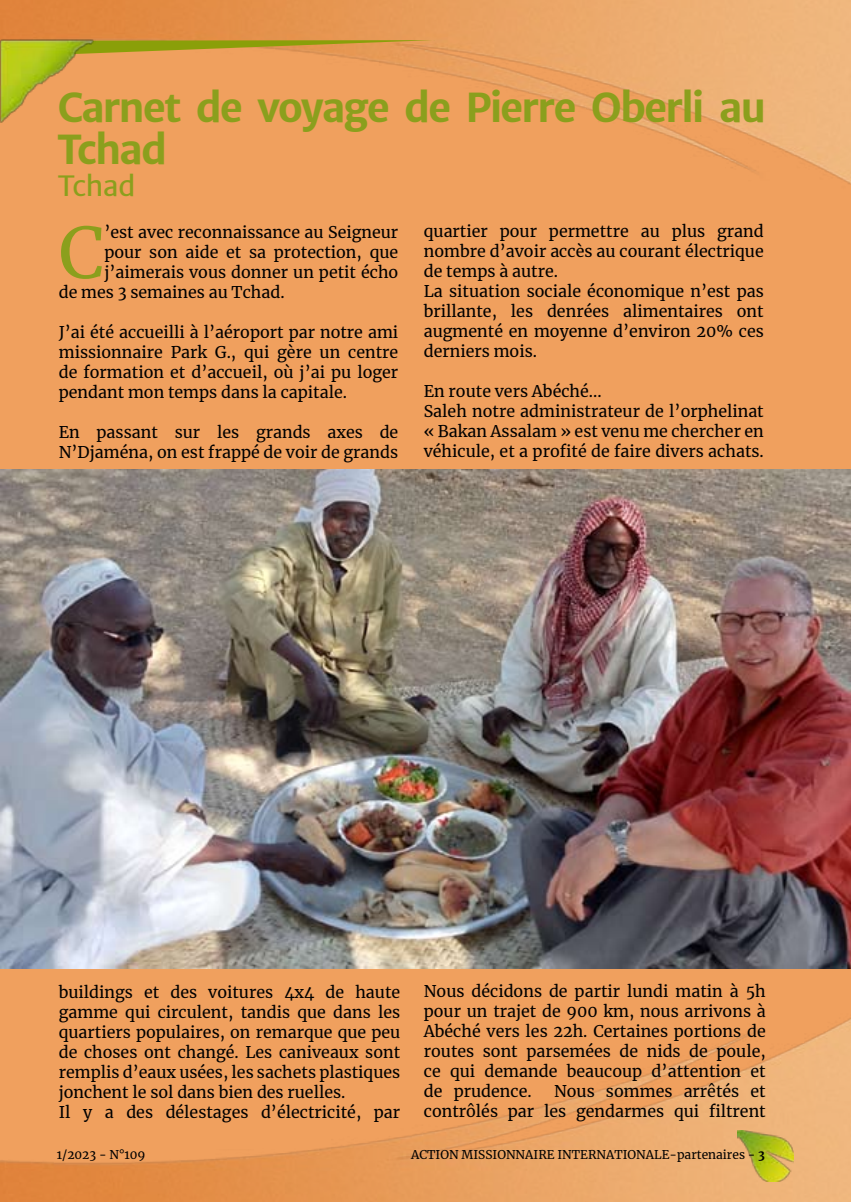
<style>
.page{position:relative;width:851px;height:1202px;background:#fff}
.page>*{position:absolute;margin:0;border:0;box-sizing:border-box;transform-origin:0 0}
.t1{font:69.8px "Merriweather";color:#8b9f1d}
.t2{font:700 40px/42px "Merriweather Sans";letter-spacing:-.055em;color:#8b9f1d}
.t3{font:28px "Merriweather Sans";letter-spacing:-.01em;color:#8b9f1d}
.t4{font:16px/20px "Merriweather";color:#000}
.t5{font:12px "Merriweather";color:#000}
.s1{font-weight:700}
</style>
<div class="page">
<div style="left:0;top:0;width:850px;height:1202px;background:#f0a05e"></div>
<img style="left:0;top:0;width:850px;height:184px">
<img style="left:0;top:1018px;width:850px;height:184px">
<img style="left:737px;top:1130px;width:56px;height:52px">
<svg style="left:95px;top:40px;width:340px;height:14px"></svg>
<img style="left:1px;top:40px;width:94px;height:83px">
<img style="left:0;top:469px;width:850px;height:499px">
<h2 class="t2" style="left:57px;top:86px;width:710px">Carnet de voyage de Pierre Oberli au<br>Tchad</h2>
<h3 class="t3" style="left:57px;top:167px;width:79px">Tchad</h3>
<h1 class="t1" style="left:59px;top:205px;width:47px">C</h1>
<p class="t4" style="left:104px;top:222px;width:295px">’est avec reconnaissance au Seigneur</p>
<p class="t4" style="left:424px;top:221px;width:341px">quartier pour permettre au plus grand nombre d’avoir accès au courant électrique de temps à autre.<br>La situation sociale économique n’est pas brillante, les denrées alimentaires ont augmenté en moyenne d’environ 20% ces derniers mois.</p>
<p class="t4" style="left:424px;top:381px;width:341px">En route vers Abéché...<br>Saleh notre administrateur de l’orphelinat « Bakan Assalam » est venu me chercher en véhicule, et a profité de faire divers achats.</p>
<p class="t4" style="left:104px;top:242px;width:295px">pour son aide et sa protection, que</p>
<p class="t4" style="left:104px;top:262px;width:295px">j’aimerais vous donner un petit écho</p>
<p class="t4" style="left:59px;top:282px;width:227px">de mes 3 semaines au Tchad.</p>
<p class="t4" style="left:59px;top:322px;width:341px;text-align:justify">J’ai été accueilli à l’aéroport par notre ami missionnaire Park G., qui gère un centre de formation et d’accueil, où j’ai pu loger pendant mon temps dans la capitale.</p>
<p class="t4" style="left:59px;top:422px;width:341px">En passant sur les grands axes de<br>N’Djaména, on est frappé de voir de grands</p>
<p class="t4" style="left:59px;top:982px;width:343px">buildings et des voitures 4x4 de haute gamme qui circulent, tandis que dans les quartiers populaires, on remarque que peu de choses ont changé. Les caniveaux sont remplis d’eaux usées, les sachets plastiques jonchent le sol dans bien des ruelles.<br>Il y a des délestages d’électricité, par</p>
<p class="t4" style="left:424px;top:981px;width:343px;text-align:justify">Nous décidons de partir lundi matin à 5h pour un trajet de 900 km, nous arrivons à Abéché vers les 22h. Certaines portions de routes sont parsemées de nids de poule, ce qui demande beaucoup d’attention et de prudence.</p>
<p class="t4" style="left:424px;top:1081px;width:343px;text-align:right">Nous sommes arrêtés et<br>contrôlés par les gendarmes qui filtrent</p>
<p class="t5" style="left:57px;top:1146px;width:90px">1/2023 - N°109</p>
<p class="t5" style="left:411px;top:1146px;width:355px">ACTION MISSIONNAIRE INTERNATIONALE-partenaires - <span class="s1">3</span></p>
</div>
